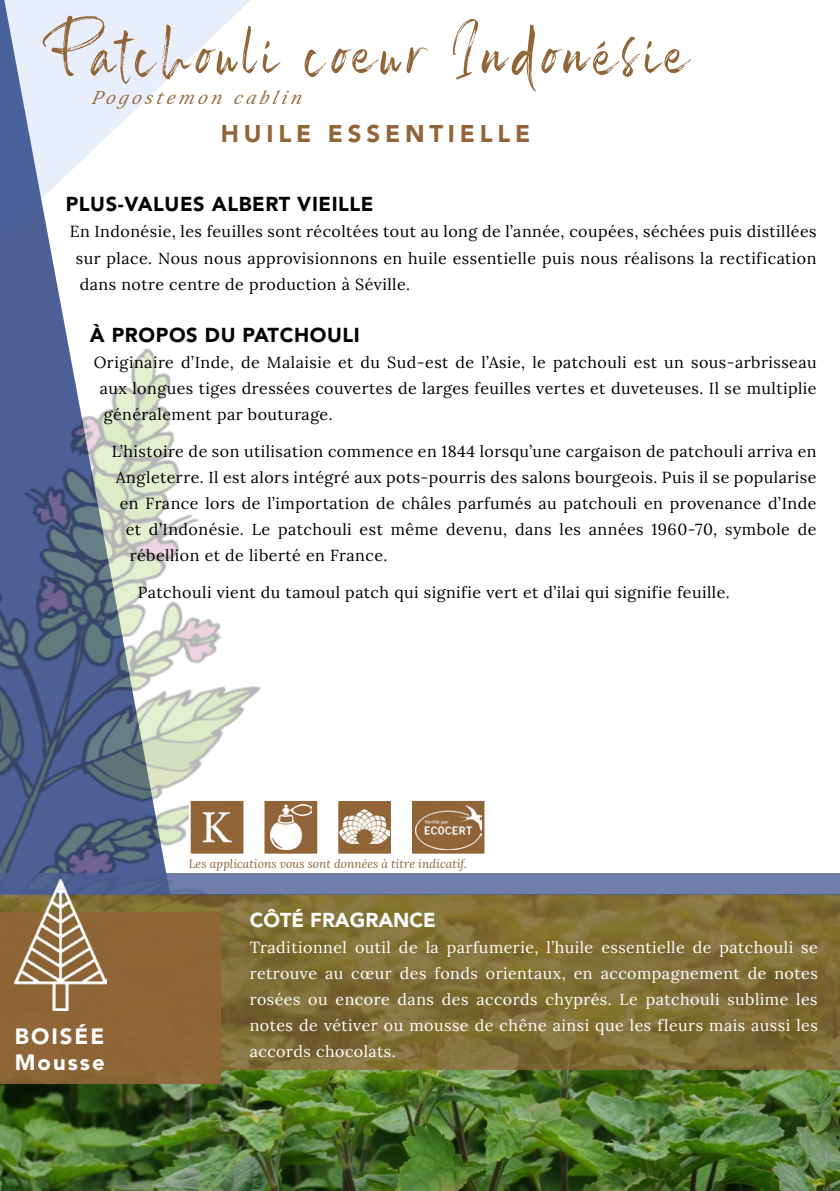
<style>
.page{position:relative;width:840px;height:1191px;background:#fff}
.page>*{position:absolute;margin:0;border:0;box-sizing:border-box;transform-origin:0 0}
.t1{font:80px "Sail Royal Manuscrit";letter-spacing:.05em;color:#916538}
.t2{font:900 24px "Avenir";letter-spacing:.2em;color:#916538}
.t3{font:900 22px/26px "Avenir";letter-spacing:.09em;color:#fff}
.t4{font:900 20px "Avenir";letter-spacing:.03em;color:#000}
.t5{font:900 20px "Avenir";color:#fff}
.t6{font:italic 18px "Lora";color:#916538}
.t7{font:16px/26px "Lora";letter-spacing:.03em;color:#000;text-align:justify}
.t8{font:16px/26px "Lora";letter-spacing:.03em;color:#fff;text-align:justify}
.t9{font:italic 12px "Lora";color:#916538}
</style>
<div class="page">
<img style="left:0;top:1069px;width:839px;height:122px">
<img style="left:0;top:501px;width:267px;height:373px">
<svg style="left:0;top:874px;width:839px;height:21px;background:#6979a4"></svg>
<svg style="left:0;top:895px;width:839px;height:174px;background:#806d35"></svg>
<img style="left:192px;top:802px;width:50px;height:50px">
<div style="left:189px;top:799px;width:56px;height:56px;border:2px solid #fff"></div>
<svg style="left:0;top:0;width:251px;height:501px"></svg>
<div style="left:0;top:912px;width:221px;height:171px;background:#916538"></div>
<img style="left:15px;top:879px;width:92px;height:131px">
<div style="left:263px;top:800px;width:55px;height:54px;background:#916538"></div>
<img style="left:270px;top:804px;width:41px;height:46px">
<div style="left:262px;top:799px;width:57px;height:56px;border:2px solid #fff"></div>
<div style="left:410px;top:799px;width:76px;height:56px;background:#916538;border:2px solid #fff"></div>
<img style="left:415px;top:805px;width:66px;height:44px">
<div style="left:337px;top:800px;width:55px;height:54px;background:#916538"></div>
<img style="left:340px;top:809px;width:49px;height:34px">
<div style="left:336px;top:799px;width:57px;height:56px;border:2px solid #fff"></div>
<h1 class="t1" style="left:54px;top:7px;width:635px">Patchouli coeur Indonésie</h1>
<p class="t6" style="left:91px;top:85px;width:220px">Pogostemon cablin</p>
<h2 class="t2" style="left:221px;top:119px;width:311px">HUILE ESSENTIELLE</h2>
<p class="t4" style="left:66px;top:192px;width:309px">PLUS-VALUES ALBERT VIEILLE</p>
<p class="t7" style="left:76px;top:218px;width:741px;text-indent:-6px">En Indonésie, les feuilles sont récoltées tout au long de l’année, coupées, séchées puis distillées sur place. Nous nous approvisionnons en huile essentielle puis nous réalisons la rectification dans notre centre de production à Séville.</p>
<p class="t4" style="left:90px;top:322px;width:271px">À PROPOS DU PATCHOULI</p>
<p class="t7" style="left:100px;top:348px;width:718px;text-indent:-6px">Originaire d’Inde, de Malaisie et du Sud-est de l’Asie, le patchouli est un sous-arbrisseau aux longues tiges dressées couvertes de larges feuilles vertes et duveteuses. Il se multiplie généralement par bouturage.</p>
<p class="t7" style="left:112px;top:437px;width:705px">L’histoire de son utilisation commence en 1844 lorsqu’une cargaison de patchouli arriva en</p>
<p class="t7" style="left:116px;top:463px;width:701px">Angleterre. Il est alors intégré aux pots-pourris des salons bourgeois. Puis il se popularise</p>
<p class="t7" style="left:120px;top:489px;width:697px">en France lors de l’importation de châles parfumés au patchouli en provenance d’Inde</p>
<p class="t7" style="left:126px;top:515px;width:691px">et d’Indonésie. Le patchouli est même devenu, dans les années 1960-70, symbole de</p>
<p class="t7" style="left:130px;top:541px;width:259px">rébellion et de liberté en France.</p>
<p class="t7" style="left:138px;top:578px;width:593px">Patchouli vient du tamoul patch qui signifie vert et d’ilai qui signifie feuille.</p>
<h3 class="t3" style="left:15px;top:1022px;width:91px">BOISÉE<br>Mousse</h3>
<p class="t9" style="left:189px;top:856px;width:279px">Les applications vous sont données à titre indicatif.</p>
<p class="t5" style="left:249px;top:908px;width:187px">CÔTÉ FRAGRANCE</p>
<p class="t8" style="left:249px;top:933px;width:569px">Traditionnel outil de la parfumerie, l’huile essentielle de patchouli se retrouve au cœur des fonds orientaux, en accompagnement de notes rosées ou encore dans des accords chyprés. Le patchouli sublime les notes de vétiver ou mousse de chêne ainsi que les fleurs mais aussi les accords chocolats.</p>
</div>
